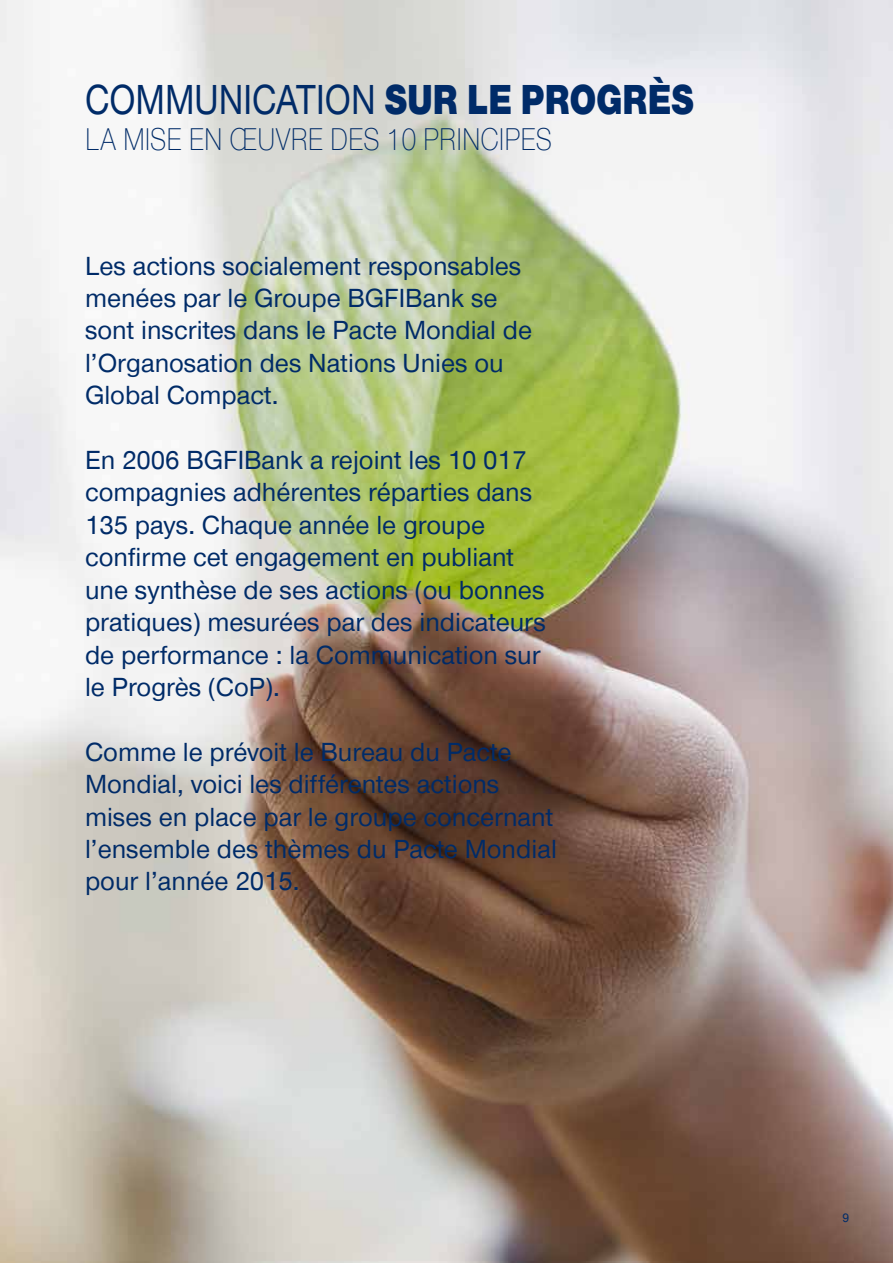
<style>
.page{position:relative;width:893px;height:1263px;background:#fff}
.page>*{position:absolute;margin:0;border:0;box-sizing:border-box;transform-origin:0 0}
.t1{font:500 43.2px "Nimbus San Nov T";color:#002b68;scale:.83 1}
.t2{font:300 32.4px "Nimbus San Nov T";color:#002b68;scale:.83 1}
.t3{font:500 27px/32.4px "Nimbus San Nov T";color:#002b68}
.t4{font:12px "Arial";color:#002b68}
.s1{font-weight:900}
</style>
<div class="page">
<img style="left:0;top:0;width:893px;height:1263px">
<h1 class="t1" style="left:85px;top:74px;width:735px">COMMUNICATION <span class="s1">SUR LE PROGRÈS</span></h1>
<p class="t2" style="left:85px;top:121px;width:564px">LA MISE EN ŒUVRE DES 10 PRINCIPES</p>
<p class="t3" style="left:85px;top:249px;width:449px">Les actions socialement responsables menées par le Groupe BGFIBank se sont inscrites dans le Pacte Mondial de l’Organosation des Nations Unies ou<br>Global Compact.</p>
<p class="t3" style="left:85px;top:444px;width:462px">En 2006 BGFIBank a rejoint les 10 017 compagnies adhérentes réparties dans 135 pays. Chaque année le groupe confirme cet engagement en publiant une synthèse de ses actions (ou bonnes pratiques) mesurées par des indicateurs de performance : la Communication sur le Progrès (CoP).</p>
<p class="t3" style="left:85px;top:735px;width:473px">Comme le prévoit le Bureau du Pacte Mondial, voici les différentes actions mises en place par le groupe concernant l’ensemble des thèmes du Pacte Mondial pour l’année 2015.</p>
<p class="t4" style="left:842px;top:1210px;width:8px">9</p>
</div>
